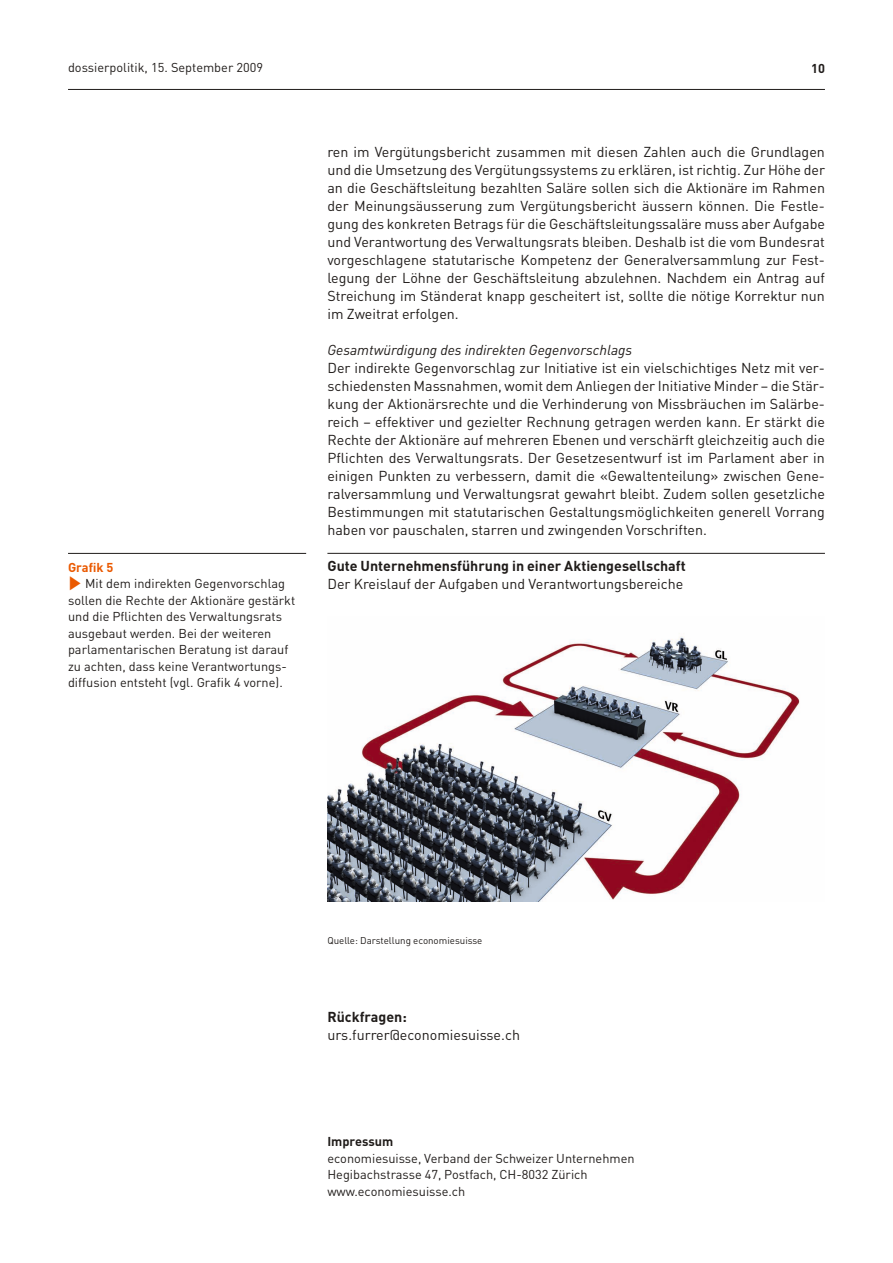
<style>
.page{position:relative;width:893px;height:1263px;background:#fff}
.page>*{position:absolute;margin:0;border:0;box-sizing:border-box;transform-origin:0 0}
.t1{font:14.25px/18px "DIN";color:#201c1a;text-align:justify}
.t2{font:700 14.25px "DIN";color:#201c1a}
.t3{font:italic 14.25px "DIN";color:#201c1a}
.t4{font:12.75px/16.5px "DIN";color:#201c1a}
.t5{font:700 12.75px "DIN";color:#201c1a}
.t6{font:700 12.75px "DIN";color:#ea5900}
.t7{font:9.75px "DIN";color:#201c1a}
.s1{color:#ea5900}
</style>
<div class="page">
<hr style="left:327px;top:553px;width:498px;height:1px;background:#201c1a">
<hr style="left:68px;top:553px;width:238px;height:1px;background:#201c1a">
<img style="left:327px;top:636px;width:473px;height:265px">
<hr style="left:68px;top:89px;width:757px;height:1px;background:#201c1a">
<p class="t4" style="left:68px;top:59px;width:197px">dossierpolitik, 15. September 2009</p>
<p class="t5" style="left:811px;top:60px;width:15px">10</p>
<p class="t6" style="left:68px;top:559px;width:47px">Grafik 5</p>
<p class="t4" style="left:68px;top:575px;width:229px"><span class="s1">✓</span> Mit dem indirekten Gegenvorschlag sollen die Rechte der Aktionäre gestärkt und die Pflichten des Verwaltungsrats ausgebaut werden. Bei der weiteren parlamentarischen Beratung ist darauf zu achten, dass keine Verantwortungs&shy;diffusion entsteht (vgl. Grafik 4 vorne).</p>
<p class="t1" style="left:327px;top:143px;width:499px">ren im Vergütungsbericht zusammen mit diesen Zahlen auch die Grundlagen und die Umsetzung des Vergütungssystems zu erklären, ist richtig. Zur Höhe der an die Geschäftsleitung bezahlten Saläre sollen sich die Aktionäre im Rahmen der Meinungsäusserung zum Vergütungsbericht äussern können. Die Festle&shy;gung des konkreten Betrags für die Geschäftsleitungssaläre muss aber Aufgabe und Verantwortung des Verwaltungsrats bleiben. Deshalb ist die vom Bundesrat vorgeschlagene statutarische Kompetenz der Generalversammlung zur Fest&shy;legung der Löhne der Geschäftsleitung abzulehnen. Nachdem ein Antrag auf Streichung im Ständerat knapp gescheitert ist, sollte die nötige Korrektur nun im Zweitrat erfolgen.</p>
<p class="t3" style="left:327px;top:341px;width:306px">Gesamtwürdigung des indirekten Gegenvorschlags</p>
<p class="t1" style="left:327px;top:359px;width:499px">Der indirekte Gegenvorschlag zur Initiative ist ein vielschichtiges Netz mit ver&shy;schiedensten Massnahmen, womit dem Anliegen der Initiative Minder – die Stär&shy;kung der Aktionärsrechte und die Verhinderung von Missbräuchen im Salärbe&shy;reich – effektiver und gezielter Rechnung getragen werden kann. Er stärkt die Rechte der Aktionäre auf mehreren Ebenen und verschärft gleichzeitig auch die Pflichten des Verwaltungsrats. Der Gesetzesentwurf ist im Parlament aber in einigen Punkten zu verbessern, damit die «Gewaltenteilung» zwischen Gene&shy;ralversammlung und Verwaltungsrat gewahrt bleibt. Zudem sollen gesetzliche Bestimmungen mit statutarischen Gestaltungsmöglichkeiten generell Vorrang haben vor pauschalen, starren und zwingenden Vorschriften.</p>
<p class="t2" style="left:327px;top:557px;width:360px">Gute Unternehmensführung in einer Aktiengesellschaft</p>
<p class="t1" style="left:327px;top:575px;width:357px">Der Kreislauf der Aufgaben und Verantwortungsbereiche</p>
<p class="t7" style="left:327px;top:934px;width:157px">Quelle: Darstellung economiesuisse</p>
<p class="t2" style="left:327px;top:1007px;width:81px">Rückfragen:</p>
<p class="t1" style="left:327px;top:1025px;width:194px">urs.furrer@economiesuisse.ch</p>
<p class="t5" style="left:327px;top:1133px;width:67px">Impressum</p>
<p class="t4" style="left:327px;top:1149px;width:309px">economiesuisse, Verband der Schweizer Unternehmen<br>Hegibachstrasse 47, Postfach, CH-8032 Zürich www.economiesuisse.ch</p>
</div>
